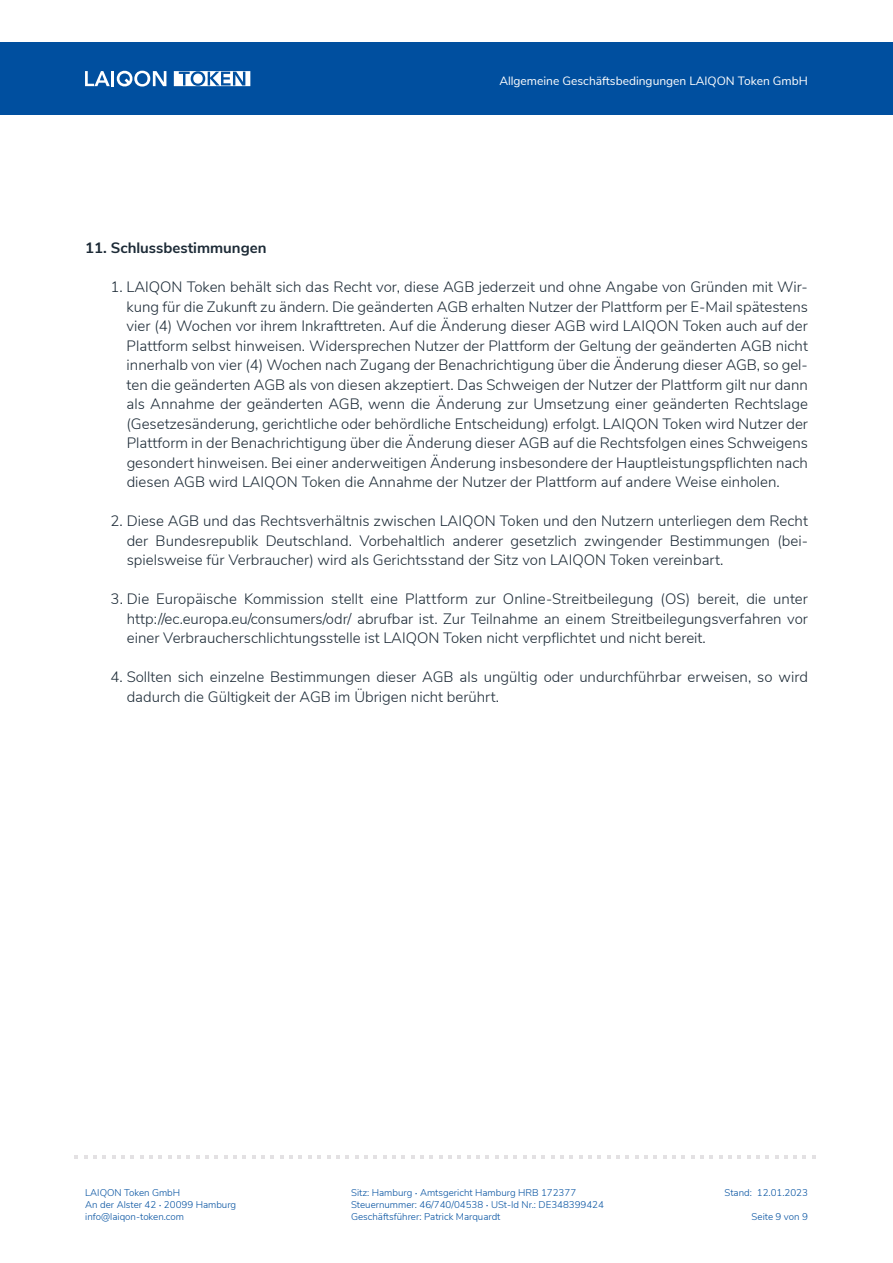
<style>
.page{position:relative;width:893px;height:1263px;background:#fff}
.page>*{position:absolute;margin:0;border:0;box-sizing:border-box;transform-origin:0 0}
.t1{font:300 15px/19.5px "Nunito Sans";color:#1d2b37;text-align:justify}
.t2{font:700 15px "Nunito Sans";color:#1d2b37}
.t3{font:12px "Nunito Sans";color:#fff}
.t4{font:300 9.75px/12px "Nunito Sans";color:#004f9f}
.s1{font-size:12.75px}
</style>
<div class="page">
<div style="left:0;top:43px;width:893px;height:72px;background:#004f9f"></div>
<svg style="left:74px;top:1155px;width:4px;height:4px"></svg>
<svg style="left:84px;top:1155px;width:22px;height:4px"></svg>
<svg style="left:112px;top:1155px;width:22px;height:4px"></svg>
<svg style="left:140px;top:1155px;width:22px;height:4px"></svg>
<svg style="left:168px;top:1155px;width:22px;height:4px"></svg>
<svg style="left:196px;top:1155px;width:22px;height:4px"></svg>
<svg style="left:224px;top:1155px;width:22px;height:4px"></svg>
<svg style="left:252px;top:1155px;width:22px;height:4px"></svg>
<svg style="left:280px;top:1155px;width:13px;height:4px"></svg>
<svg style="left:299px;top:1155px;width:3px;height:4px"></svg>
<svg style="left:308px;top:1155px;width:13px;height:4px"></svg>
<svg style="left:327px;top:1155px;width:3px;height:4px"></svg>
<svg style="left:336px;top:1155px;width:13px;height:4px"></svg>
<svg style="left:355px;top:1155px;width:3px;height:4px"></svg>
<svg style="left:364px;top:1155px;width:13px;height:4px"></svg>
<svg style="left:383px;top:1155px;width:3px;height:4px"></svg>
<svg style="left:392px;top:1155px;width:13px;height:4px"></svg>
<svg style="left:411px;top:1155px;width:3px;height:4px"></svg>
<svg style="left:420px;top:1155px;width:13px;height:4px"></svg>
<svg style="left:439px;top:1155px;width:3px;height:4px"></svg>
<svg style="left:448px;top:1155px;width:13px;height:4px"></svg>
<svg style="left:467px;top:1155px;width:3px;height:4px"></svg>
<svg style="left:476px;top:1155px;width:13px;height:4px"></svg>
<svg style="left:495px;top:1155px;width:3px;height:4px"></svg>
<svg style="left:504px;top:1155px;width:13px;height:4px"></svg>
<svg style="left:523px;top:1155px;width:3px;height:4px"></svg>
<svg style="left:532px;top:1155px;width:13px;height:4px"></svg>
<svg style="left:551px;top:1155px;width:22px;height:4px"></svg>
<svg style="left:579px;top:1155px;width:22px;height:4px"></svg>
<svg style="left:607px;top:1155px;width:22px;height:4px"></svg>
<svg style="left:635px;top:1155px;width:22px;height:4px"></svg>
<svg style="left:663px;top:1155px;width:22px;height:4px"></svg>
<svg style="left:691px;top:1155px;width:22px;height:4px"></svg>
<svg style="left:719px;top:1155px;width:22px;height:4px"></svg>
<svg style="left:747px;top:1155px;width:22px;height:4px"></svg>
<svg style="left:775px;top:1155px;width:31px;height:4px"></svg>
<svg style="left:812px;top:1155px;width:4px;height:4px"></svg>
<svg style="left:85px;top:71px;width:25px;height:15px"></svg>
<hr style="left:111px;top:71px;width:3px;height:15px;background:#fff">
<svg style="left:116px;top:70px;width:50px;height:17px"></svg>
<svg style="left:174px;top:71px;width:76px;height:15px"></svg>
<div style="left:193px;top:74px;width:10px;height:10px;background:#fff;border-radius:50%"></div>
<p class="t3" style="left:499px;top:73px;width:310px">Allgemeine Geschäftsbedingungen LAIQON Token GmbH</p>
<p class="t2" style="left:85px;top:237px;width:183px">11. Schlussbestimmungen</p>
<p class="t1" style="left:127px;top:276px;width:683px;text-indent:-16px">1. LAIQON Token behält sich das Recht vor, diese AGB jederzeit und ohne Angabe von Gründen mit Wir&shy;kung für die Zukunft zu ändern. Die geänderten AGB erhalten Nutzer der Plattform per E-Mail spätestens vier (4) Wochen vor ihrem Inkrafttreten. Auf die Änderung dieser AGB wird LAIQON Token auch auf der Plattform selbst hinweisen. Widersprechen Nutzer der Plattform der Geltung der geänderten AGB nicht innerhalb von vier (4) Wochen nach Zugang der Benachrichtigung über die Änderung dieser AGB, so gel&shy;ten die geänderten AGB als von diesen akzeptiert. Das Schweigen der Nutzer der Plattform gilt nur dann als Annahme der geänderten AGB, wenn die Änderung zur Umsetzung einer geänderten Rechtslage (Gesetzesänderung, gerichtliche oder behördliche Entscheidung) erfolgt. LAIQON Token wird Nutzer der Plattform in der Benachrichtigung über die Änderung dieser AGB auf die Rechtsfolgen eines Schweigens gesondert hinweisen. Bei einer anderweitigen Änderung insbesondere der Hauptleistungspflichten nach diesen AGB wird LAIQON Token die Annahme der Nutzer der Plattform auf andere Weise einholen.</p>
<p class="t1" style="left:127px;top:510px;width:683px;text-indent:-16px">2. Diese AGB und das Rechtsverhältnis zwischen LAIQON Token und den Nutzern unterliegen dem Recht der Bundesrepublik Deutschland. Vorbehaltlich anderer gesetzlich zwingender Bestimmungen (bei&shy;spielsweise für Verbraucher) wird als Gerichtsstand der Sitz von LAIQON Token vereinbart.</p>
<p class="t1" style="left:127px;top:588px;width:683px;text-indent:-16px">3. Die Europäische Kommission stellt eine Plattform zur Online-Streitbeilegung (OS) bereit, die unter http://ec.europa.eu/consumers/odr/ abrufbar ist. Zur Teilnahme an einem Streitbeilegungsverfahren vor einer Verbraucherschlichtungsstelle ist LAIQON Token nicht verpflichtet und nicht bereit.</p>
<p class="t1" style="left:127px;top:666px;width:683px;text-indent:-16px">4. Sollten sich einzelne Bestimmungen dieser AGB als ungültig oder undurchführbar erweisen, so wird dadurch die Gültigkeit der AGB im Übrigen nicht berührt.</p>
<p class="t4" style="left:85px;top:1186px;width:152px">LAIQON Token GmbH<br>An der Alster 42 <span class="s1">·</span> 20099 Hamburg info@laiqon-token.com</p>
<p class="t4" style="left:351px;top:1186px;width:254px">Sitz: Hamburg <span class="s1">·</span> Amtsgericht Hamburg HRB 172377<br>Steuernummer: 46/740/04538 <span class="s1">·</span> USt-Id Nr.: DE348399424<br>Geschäftsführer: Patrick Marquardt</p>
<p class="t4" style="left:724px;top:1186px;width:85px">Stand: 12.01.2023</p>
<p class="t4" style="left:752px;top:1210px;width:58px">Seite 9 von 9</p>
</div>
